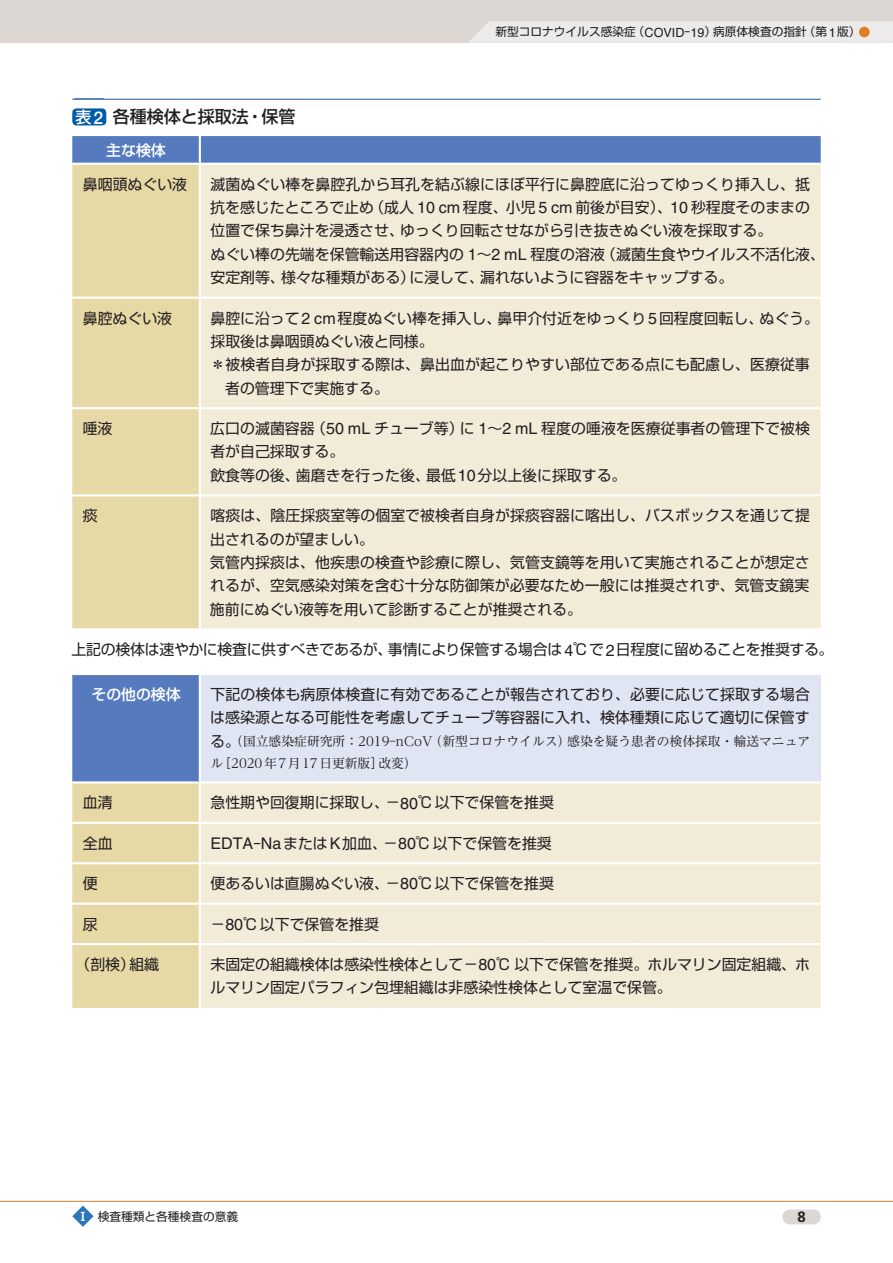
<style>
.page{position:relative;width:893px;height:1263px;background:#fff}
.page>*{position:absolute;margin:0;border:0;box-sizing:border-box;transform-origin:0 0}
.t1{font:500 16.95px "Shin Go Pro";color:#231f20}
.t2{font:14.85px/23.4px "Shin Go Pro";color:#231f20}
.t3{font:14.85px "Shin Go Pro";letter-spacing:-.025em;color:#231f20}
.t4{font:500 14.85px "Shin Go Pro";color:#fff}
.t5{font:700 14.85px "Frutiger";color:#231f20}
.t6{font:12.75px/22.4px "Reim Pro";letter-spacing:.005em;color:#231f20}
.t7{font:11.7px "Shin Go Pro";color:#231f20}
.s1{font-family:"Helvetica";font-size:12.6px}
.s2{font-family:"Ryumin Pro";font-weight:700}
.s3{font-size:15.9px;color:#fff}
.s4{font-family:"Helvetica Neue";font-size:17.55px;color:#fff}
.s5{font-family:"Helvetica";font-size:16.05px}
.s6{font-family:"Shin Go Pro";font-size:14.85px}
.s7{font-family:"Shin Go Pro De";font-weight:700;color:#fff}
</style>
<div class="page">
<div style="left:0;top:0;width:893px;height:43px;background:#ddd7d4"></div>
<svg style="left:469px;top:21px;width:424px;height:22px;background:#ebe9e7"></svg>
<hr style="left:0;top:1201px;width:893px;height:1px;background:#e07e26">
<svg style="left:72px;top:1205px;width:22px;height:22px"></svg>
<div style="left:782px;top:1209px;width:39px;height:15px;background:#ddd7d4;border-radius:7px"></div>
<div style="left:859px;top:27px;width:11px;height:10px;background:#e07e26;border-radius:50%"></div>
<hr style="left:72px;top:99px;width:749px;height:1px;background:#557bbe">
<div style="left:72px;top:108px;width:34px;height:17px;background:#015aaa;border-radius:4px"></div>
<hr style="left:74px;top:98px;width:30px;height:1px;background:#557bbe">
<svg style="left:72px;top:136px;width:749px;height:27px;background:#577dbf"></svg>
<svg style="left:72px;top:165px;width:127px;height:843px;background:#d2cca9"></svg>
<div style="left:201px;top:165px;width:620px;height:843px;background:#f1ebd8"></div>
<div style="left:72px;top:629px;width:749px;height:45px;background:#fff"></div>
<div style="left:200px;top:674px;width:621px;height:108px;background:#e0e5f3"></div>
<hr style="left:199px;top:136px;width:2px;height:27px;background:#fff">
<hr style="left:72px;top:297px;width:128px;height:2px;background:#fff">
<hr style="left:200px;top:297px;width:621px;height:2px;background:#fff">
<hr style="left:72px;top:407px;width:128px;height:2px;background:#fff">
<hr style="left:200px;top:407px;width:621px;height:2px;background:#fff">
<hr style="left:72px;top:494px;width:128px;height:2px;background:#fff">
<hr style="left:200px;top:494px;width:621px;height:2px;background:#fff">
<hr style="left:72px;top:628px;width:128px;height:2px;background:#fff">
<hr style="left:200px;top:628px;width:621px;height:2px;background:#fff">
<hr style="left:72px;top:673px;width:128px;height:2px;background:#fff">
<hr style="left:200px;top:673px;width:621px;height:2px;background:#fff">
<hr style="left:199px;top:675px;width:2px;height:106px;background:#fff">
<hr style="left:72px;top:781px;width:128px;height:2px;background:#fff">
<hr style="left:200px;top:781px;width:621px;height:2px;background:#fff">
<hr style="left:72px;top:822px;width:128px;height:2px;background:#fff">
<hr style="left:200px;top:822px;width:621px;height:2px;background:#fff">
<hr style="left:72px;top:862px;width:128px;height:2px;background:#fff">
<hr style="left:200px;top:862px;width:621px;height:2px;background:#fff">
<hr style="left:72px;top:902px;width:128px;height:3px;background:#fff">
<hr style="left:200px;top:902px;width:621px;height:3px;background:#fff">
<hr style="left:72px;top:943px;width:128px;height:2px;background:#fff">
<hr style="left:200px;top:943px;width:621px;height:2px;background:#fff">
<p class="t7" style="left:495px;top:22px;width:367px">新型コロナウイルス感染症（<span class="s1">COVID</span><span class="s2">-</span><span class="s1">19</span>）病原体検査の指針（第<span class="s1">1</span>版）</p>
<p class="t1" style="left:75px;top:103px;width:222px"><span class="s3">表</span><span class="s4">2</span> 各種検体と採取法・保管</p>
<p class="t4" style="left:106px;top:138px;width:61px">主な検体</p>
<p class="t2" style="left:83px;top:170px;width:106px">鼻咽頭ぬぐい液</p>
<p class="t2" style="left:210px;top:170px;width:616px">滅菌ぬぐい棒を鼻腔孔から耳孔を結ぶ線にほぼ平行に鼻腔底に沿ってゆっくり挿入し、抵抗を感じたところで止め（成人 <span class="s5">10 cm</span> 程度、小児 <span class="s5">5 cm</span> 前後が目安）、<span class="s5">10</span> 秒程度そのままの位置で保ち鼻汁を浸透させ、ゆっくり回転させながら引き抜きぬぐい液を採取する。<br>ぬぐい棒の先端を保管輸送用容器内の <span class="s5">1</span>～<span class="s5">2 mL</span> 程度の溶液（滅菌生食やウイルス不活化液、安定剤等、様々な種類がある）に浸して、漏れないように容器をキャップする。</p>
<p class="t2" style="left:83px;top:304px;width:91px">鼻腔ぬぐい液</p>
<p class="t2" style="left:210px;top:304px;width:610px">鼻腔に沿って<span class="s5">2 cm</span>程度ぬぐい棒を挿入し、鼻甲介付近をゆっくり<span class="s5">5</span>回程度回転し、ぬぐう。</p>
<p class="t2" style="left:210px;top:328px;width:225px">採取後は鼻咽頭ぬぐい液と同様。</p>
<p class="t2" style="left:210px;top:351px;width:601px">＊被検者自身が採取する際は、鼻出血が起こりやすい部位である点にも配慮し、医療従事</p>
<p class="t2" style="left:225px;top:374px;width:165px">者の管理下で実施する。</p>
<p class="t2" style="left:83px;top:415px;width:31px">唾液</p>
<p class="t2" style="left:210px;top:415px;width:601px">広口の滅菌容器（<span class="s5">50 mL</span> チューブ等）に <span class="s5">1</span>～<span class="s5">2 mL</span> 程度の唾液を医療従事者の管理下で被検者が自己採取する。<br>飲食等の後、歯磨きを行った後、最低<span class="s5">10</span>分以上後に採取する。</p>
<p class="t2" style="left:83px;top:502px;width:16px">痰</p>
<p class="t2" style="left:210px;top:502px;width:601px">喀痰は、陰圧採痰室等の個室で被検者自身が採痰容器に喀出し、バスボックスを通じて提出されるのが望ましい。<br>気管内採痰は、他疾患の検査や診療に際し、気管支鏡等を用いて実施されることが想定されるが、空気感染対策を含む十分な防御策が必要なため一般には推奨されず、気管支鏡実施前にぬぐい液等を用いて診断することが推奨される。</p>
<p class="t3" style="left:72px;top:637px;width:763px">上記の検体は速やかに検査に供すべきであるが、事情により保管する場合は <span class="s5">4</span>℃で<span class="s5">2</span>日程度に留めることを推奨する。</p>
<p class="t4" style="left:91px;top:682px;width:91px">その他の検体</p>
<p class="t2" style="left:210px;top:681px;width:601px">下記の検体も病原体検査に有効であることが報告されており、必要に応じて採取する場合は感染源となる可能性を考慮してチューブ等容器に入れ、検体種類に応じて適切に保管す</p>
<p class="t6" style="left:210px;top:730px;width:602px"><span class="s6">る。</span>（国立感染症研究所：2019-nCoV（新型コロナウイルス）感染を疑う患者の検体採取・輸送マニュアル［2020年 7月 17日更新版］改変）</p>
<p class="t2" style="left:83px;top:789px;width:31px">血清</p>
<p class="t2" style="left:210px;top:789px;width:345px">急性期や回復期に採取し、－<span class="s5">80</span>℃以下で保管を推奨</p>
<p class="t2" style="left:83px;top:829px;width:31px">全血</p>
<p class="t2" style="left:210px;top:829px;width:343px"><span class="s5">EDTA</span><span class="s2">-</span><span class="s5">Na</span>または<span class="s5">K</span>加血、－<span class="s5">80</span>℃以下で保管を推奨</p>
<p class="t2" style="left:83px;top:870px;width:16px">便</p>
<p class="t2" style="left:210px;top:870px;width:345px">便あるいは直腸ぬぐい液、－<span class="s5">80</span>℃以下で保管を推奨</p>
<p class="t2" style="left:83px;top:910px;width:16px">尿</p>
<p class="t2" style="left:210px;top:910px;width:170px">－<span class="s5">80</span>℃以下で保管を推奨</p>
<p class="t2" style="left:75px;top:951px;width:85px">（剖検）組織</p>
<p class="t2" style="left:210px;top:951px;width:601px">未固定の組織検体は感染性検体として－<span class="s5">80</span>℃ 以下で保管を推奨。ホルマリン固定組織、ホルマリン固定パラフィン包埋組織は非感染性検体として室温で保管。</p>
<p class="t7" style="left:77px;top:1207px;width:163px"><span class="s7">Ⅰ</span> 検査種類と各種検査の意義</p>
<p class="t5" style="left:797px;top:1208px;width:10px">8</p>
</div>
